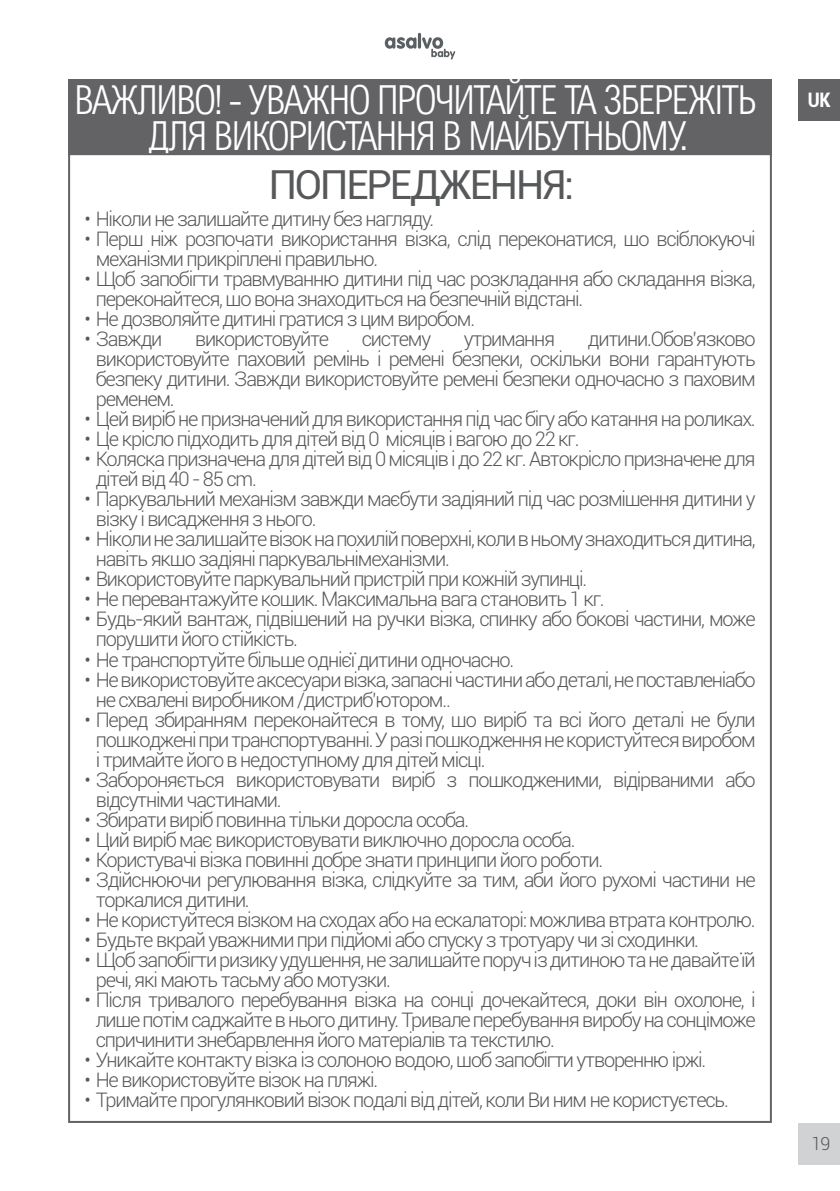
<style>
.page{position:relative;width:840px;height:1191px;background:#fff}
.page>*{position:absolute;margin:0;border:0;box-sizing:border-box;transform-origin:0 0}
.t1{font:300 40px/36px "Arial Nova Cond";letter-spacing:-.05em;color:#fff;text-align:center}
.t2{font:40px "Roboto";letter-spacing:-.05em;color:#57585a}
.t3{font:300 20px/20px "Roboto";letter-spacing:-.06em;color:#57585a}
.t4{font:700 condensed 20px "Roboto";color:#fff}
.t5{font:300 18px "Roboto";color:#57585a}
</style>
<div class="page">
<div style="left:797px;top:1123px;width:42px;height:41px;background:#d1d2d4"></div>
<svg style="left:384px;top:33px;width:71px;height:27px"></svg>
<div style="left:797px;top:79px;width:42px;height:42px;background:#636366"></div>
<div style="left:68px;top:79px;width:703px;height:76px;background:#636366"></div>
<p class="t1" style="left:74px;top:81px;width:683px">ВАЖЛИВО! - УВАЖНО ПРОЧИТАЙТЕ ТА ЗБЕРЕЖІТЬ<br>ДЛЯ ВИКОРИСТАННЯ В МАЙБУТНЬОМУ.</p>
<p class="t2" style="left:269px;top:157px;width:306px">ПОПЕРЕДЖЕННЯ:</p>
<p class="t3" style="left:84px;top:208px;width:351px">• Ніколи не залишайте дитину без нагляду.</p>
<p class="t3" style="left:96px;top:228px;width:661px;text-indent:-11px">• Перш ніж розпочати використання візка, слід переконатися, що всіблокуючі механізми прикріплені правильно.</p>
<p class="t3" style="left:96px;top:268px;width:661px;text-indent:-11px">• Щоб запобігти травмуванню дитини під час розкладання або складання візка, переконайтеся, що вона знаходиться на безпечній відстані.</p>
<p class="t3" style="left:84px;top:308px;width:392px">• Не дозволяйте дитині гратися з цим виробом.</p>
<p class="t3" style="left:84px;top:328px;width:79px">• Завжди</p>
<p class="t3" style="left:195px;top:328px;width:135px">використовуйте</p>
<p class="t3" style="left:361px;top:328px;width:71px">систему</p>
<p class="t3" style="left:463px;top:328px;width:93px">утримання</p>
<p class="t3" style="left:96px;top:328px;width:661px;text-align:justify;text-indent:492px">дитини.Обов’язково використовуйте паховий ремінь і ремені безпеки, оскільки вони гарантують безпеку дитини. Завжди використовуйте ремені безпеки одночасно з паховим ременем.</p>
<p class="t3" style="left:84px;top:408px;width:672px">• Цей виріб не призначений для використання під час бігу або катання на роликах.</p>
<p class="t3" style="left:84px;top:428px;width:496px">• Це крісло підходить для дітей від 0 місяців і вагою до 22 кг.</p>
<p class="t3" style="left:96px;top:448px;width:661px;text-indent:-11px">• Коляска призначена для дітей від 0 місяців і до 22 кг. Автокрісло призначене для дітей від 40 - 85 cm.</p>
<p class="t3" style="left:96px;top:488px;width:661px;text-indent:-11px">• Паркувальний механізм завжди маєбути задіяний під час розміщення дитини у візку і висадження з нього.</p>
<p class="t3" style="left:96px;top:528px;width:661px;text-indent:-11px">• Ніколи не залишайте візок на похилій поверхні, коли в ньому знаходиться дитина, навіть якщо задіяні паркувальнімеханізми.</p>
<p class="t3" style="left:84px;top:568px;width:504px">• Використовуйте паркувальний пристрій при кожній зупинці.</p>
<p class="t3" style="left:84px;top:588px;width:521px">• Не перевантажуйте кошик. Максимальна вага становить 1 кг.</p>
<p class="t3" style="left:96px;top:608px;width:661px;text-indent:-11px">• Будь-який вантаж, підвішений на ручки візка, спинку або бокові частини, може порушити його стійкість.</p>
<p class="t3" style="left:84px;top:648px;width:431px">• Не транспортуйте більше однієї дитини одночасно.</p>
<p class="t3" style="left:96px;top:668px;width:661px;text-indent:-11px">• Не використовуйте аксесуари візка, запасні частини або деталі, не поставленіабо не схвалені виробником /дистриб’ютором..</p>
<p class="t3" style="left:96px;top:708px;width:661px;text-align:justify;text-indent:-11px">• Перед збиранням переконайтеся в тому, що виріб та всі його деталі не були пошкоджені при транспортуванні. У разі пошкодження не користуйтеся виробом і тримайте його в недоступному для дітей місці.</p>
<p class="t3" style="left:96px;top:768px;width:661px;text-indent:-11px">• Забороняється використовувати виріб з пошкодженими, відірваними або відсутніми частинами.</p>
<p class="t3" style="left:84px;top:808px;width:386px">• Збирати виріб повинна тільки доросла особа.</p>
<p class="t3" style="left:84px;top:828px;width:492px">• Ций виріб має використовувати виключно доросла особа.</p>
<p class="t3" style="left:84px;top:848px;width:520px">• Користувачі візка повинні добре знати принципи його роботи.</p>
<p class="t3" style="left:96px;top:868px;width:661px;text-indent:-11px">• Здійснюючи регулювання візка, слідкуйте за тим, аби його рухомі частини не торкалися дитини.</p>
<p class="t3" style="left:84px;top:908px;width:672px">• Не користуйтеся візком на сходах або на ескалаторі: можлива втрата контролю.</p>
<p class="t3" style="left:84px;top:928px;width:615px">• Будьте вкрай уважними при підйомі або спуску з тротуару чи зі сходинки.</p>
<p class="t3" style="left:96px;top:948px;width:661px;text-indent:-11px">• Щоб запобігти ризику удушення, не залишайте поруч із дитиною та не давайте їй речі, які мають тасьму або мотузки.</p>
<p class="t3" style="left:96px;top:988px;width:661px;text-align:justify;text-indent:-11px">• Після тривалого перебування візка на сонці дочекайтеся, доки він охолоне, і лише потім саджайте в нього дитину. Тривале перебування виробу на сонціможе спричинити знебарвлення його матеріалів та текстилю.</p>
<p class="t3" style="left:84px;top:1048px;width:623px">• Уникайте контакту візка із солоною водою, щоб запобігти утворенню іржі.</p>
<p class="t3" style="left:84px;top:1068px;width:295px">• Не використовуйте візок на пляжі.</p>
<p class="t3" style="left:84px;top:1088px;width:645px">• Тримайте прогулянковий візок подалі від дітей, коли Ви ним не користуєтесь.</p>
<p class="t4" style="left:807px;top:86px;width:24px">UK</p>
<p class="t5" style="left:811px;top:1130px;width:20px">19</p>
</div>
